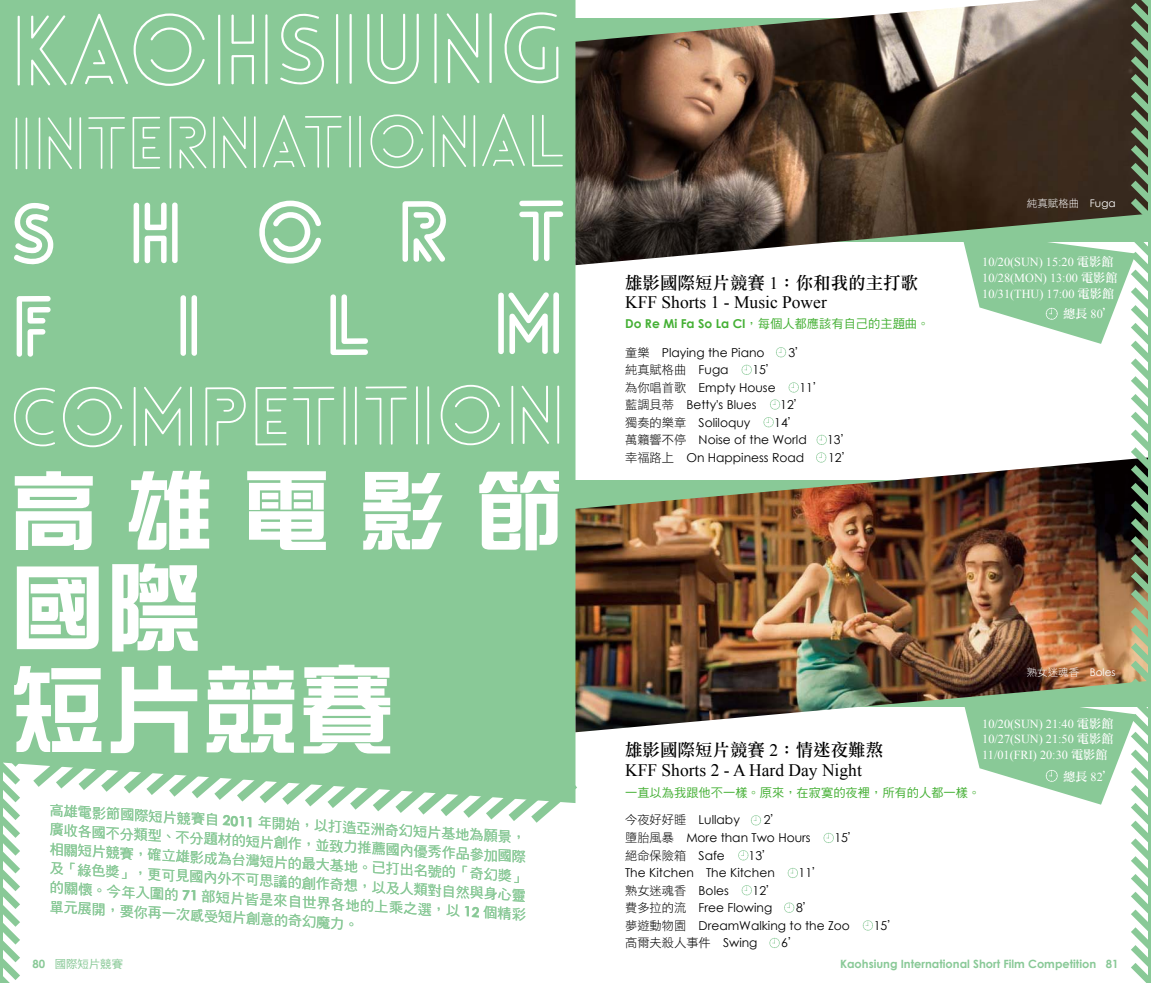
<style>
.page{position:relative;width:1151px;height:983px;background:#fff}
.page>*{position:absolute;margin:0;border:0;box-sizing:border-box;transform-origin:0 0}
.t1{font:96.25px/101.5px "DF Zong Yi W7 WIN BF";color:#fff}
.t2{font:300 94.67px "Lovelo Line";letter-spacing:.005em;color:#fff}
.t3{font:87.5px "DF Zong Yi W7 WIN BF";letter-spacing:.33em;color:#fff}
.t4{font:700 82.42px/94px "Lovelo Line";letter-spacing:.855em;color:#fff}
.t5{font:300 78.92px "Lovelo Line";letter-spacing:.01em;color:#fff}
.t6{font:300 70.17px "Lovelo Line";color:#fff}
.t7{font:17.5px "Times New Roman";color:#000}
.t8{font:17.5px "DF Li Song Std W5";color:#000}
.t9{font:14px/19.1px "DF Hei Std W5";color:#89c997}
.t10{font:12.25px/17.5px "Century Gothic";color:#000}
.t11{font:12.25px/15.8px "Times New Roman";color:#fff}
.t12{font:12.25px "DF Hei Std W5";color:#45b035}
.t13{font:12.25px "DF Hei Std W3";color:#000}
.t14{font:12.25px "DF Li Song Std W5";color:#fff}
.t15{font:700 11.38px "Century Gothic";color:#89c997}
.t16{font:11.38px "DF Hei Std W5";color:#89c997}
.t17{font:10.5px "DF Hei Std W3";color:#fff}
.s1{font-family:"Century Gothic";font-weight:700}
.s2{font-family:"Times New Roman"}
.s3{font-family:"DF Hei Std W3"}
.s4{font-family:"Century Gothic"}
.s5{font-family:"DF Li Song Std W5"}
</style>
<div class="page">
<div style="left:27px;top:0;width:548px;height:736px;background:#89c997"></div>
<svg style="left:27px;top:736px;width:550px;height:87px"></svg>
<svg style="left:3px;top:0;width:24px;height:982px;background:#9ad1a6"></svg>
<hr style="left:0;top:0;width:3px;height:982px;background:#89c997">
<img style="left:575px;top:0;width:368px;height:265px">
<img style="left:575px;top:457px;width:368px;height:275px">
<svg style="left:776px;top:347px;width:10px;height:10px"></svg>
<svg style="left:741px;top:364px;width:11px;height:11px"></svg>
<svg style="left:788px;top:382px;width:11px;height:10px"></svg>
<svg style="left:770px;top:399px;width:10px;height:10px"></svg>
<svg style="left:763px;top:417px;width:11px;height:10px"></svg>
<svg style="left:816px;top:434px;width:11px;height:11px"></svg>
<svg style="left:816px;top:452px;width:10px;height:10px"></svg>
<svg style="left:751px;top:815px;width:10px;height:10px"></svg>
<svg style="left:823px;top:832px;width:11px;height:10px"></svg>
<svg style="left:788px;top:867px;width:10px;height:10px"></svg>
<svg style="left:738px;top:850px;width:10px;height:10px"></svg>
<svg style="left:741px;top:885px;width:11px;height:10px"></svg>
<svg style="left:784px;top:902px;width:10px;height:10px"></svg>
<svg style="left:863px;top:920px;width:10px;height:10px"></svg>
<svg style="left:769px;top:937px;width:11px;height:10px"></svg>
<img style="left:943px;top:0;width:205px;height:982px">
<hr style="left:1148px;top:0;width:3px;height:982px;background:#89c997">
<h2 class="t2" style="left:10px;top:-9px;width:557px">KAOHSIUNG</h2>
<h3 class="t6" style="left:10px;top:99px;width:557px">INTERNATIONAL</h3>
<h3 class="t4" style="left:10px;top:186px;width:557px">SHORT<br>F</h3>
<h3 class="t4" style="left:174px;top:279px;width:31px">I</h3>
<h3 class="t4" style="left:324px;top:278px;width:49px">L</h3>
<h3 class="t4" style="left:492px;top:277px;width:75px">M</h3>
<h3 class="t5" style="left:10px;top:367px;width:557px">COMPETITION</h3>
<h3 class="t3" style="left:10px;top:466px;width:554px">高雄電影節</h3>
<h1 class="t1" style="left:10px;top:557px;width:387px">國際<br>短片競賽</h1>
<p class="t9" style="left:50px;top:801px;width:483px;rotate:3deg">高雄電影節國際短片競賽自 <span class="s1">2011</span> 年開始，以打造亞洲奇幻短片基地為願景，廣收各國不分類型、不分題材的短片創作，並致力推薦國內優秀作品參加國際相關短片競賽，確立雄影成為台灣短片的最大基地。已打出名號的「奇幻獎」及「綠色獎」，更可見國內外不可思議的創作奇想，以及人類對自然與身心靈的關懷。今年入圍的 <span class="s1">71</span> 部短片皆是來自世界各地的上乘之選，以 <span class="s1">12</span> 個精彩單元展開，要你再一次感受短片創意的奇幻魔力。</p>
<p class="t16" style="left:33px;top:957px;width:92px"><span class="s1">80</span> 國際短片競賽</p>
<h3 class="t8" style="left:625px;top:273px;width:295px">雄影國際短片競賽 <span class="s2">1</span>：你和我的主打歌</h3>
<h3 class="t7" style="left:625px;top:290px;width:203px">KFF Shorts 1 - Music Power</h3>
<p class="t12" style="left:625px;top:317px;width:306px"><span class="s1">Do Re Mi Fa So La CI</span>，每個人都應該有自己的主題曲。</p>
<p class="t10" style="left:625px;top:343px;width:141px"><span class="s3">童樂</span> Playing the Piano</p>
<p class="t10" style="left:788px;top:343px;width:21px">3<span class="s3">’</span></p>
<p class="t13" style="left:625px;top:363px;width:105px">純真賦格曲 <span class="s4">Fuga</span></p>
<p class="t10" style="left:625px;top:361px;width:155px;text-align:right">15<span class="s3">’<br>為你唱首歌</span> Empty House</p>
<p class="t10" style="left:799px;top:378px;width:27px">11<span class="s3">’</span></p>
<p class="t10" style="left:625px;top:396px;width:133px"><span class="s3">藍調貝蒂</span> Betty's Blues</p>
<p class="t10" style="left:780px;top:396px;width:27px">12<span class="s3">’</span></p>
<p class="t10" style="left:625px;top:413px;width:127px"><span class="s3">獨奏的樂章</span> Soliloquy</p>
<p class="t10" style="left:625px;top:413px;width:183px;text-indent:149px">14<span class="s3">’萬籟響不停</span> Noise of the World</p>
<p class="t10" style="left:827px;top:431px;width:27px">13<span class="s3">’</span></p>
<p class="t10" style="left:625px;top:448px;width:181px"><span class="s3">幸福路上</span> On Happiness Road</p>
<p class="t10" style="left:828px;top:448px;width:27px">12<span class="s3">’</span></p>
<p class="t17" style="left:1027px;top:197px;width:90px">純真賦格曲 <span class="s4">Fuga</span></p>
<p class="t11" style="left:982px;top:254px;width:137px">10/20(SUN) 15:20 <span class="s5">電影館<br></span>10/28(MON) 13:00 <span class="s5">電影館<br></span>10/31(THU) 17:00 <span class="s5">電影館</span></p>
<p class="t14" style="left:1063px;top:307px;width:54px">總長 <span class="s2">80</span>’</p>
<p class="t17" style="left:1027px;top:666px;width:90px">熟女迷魂香 <span class="s4">Boles</span></p>
<p class="t11" style="left:982px;top:715px;width:133px;text-align:justify">10/20(SUN) 21:40 <span class="s5">電影館</span>10/27(SUN) 21:50 <span class="s5">電影館</span>11/01(FRI) 20:30 <span class="s5">電影館</span></p>
<h3 class="t8" style="left:625px;top:740px;width:260px">雄影國際短片競賽 <span class="s2">2</span>：情迷夜難熬</h3>
<h3 class="t7" style="left:625px;top:757px;width:238px">KFF Shorts 2 - A Hard Day Night</h3>
<p class="t12" style="left:625px;top:785px;width:357px">一直以為我跟他不一樣。原來，在寂寞的夜裡，所有的人都一樣。</p>
<p class="t10" style="left:625px;top:810px;width:116px"><span class="s3">今夜好好睡</span> Lullaby</p>
<p class="t14" style="left:1063px;top:769px;width:54px">總長 <span class="s2">82</span>’</p>
<p class="t10" style="left:625px;top:810px;width:187px;text-indent:139px">2<span class="s3">’<br>墮胎風暴</span> More than Two Hours</p>
<p class="t10" style="left:834px;top:828px;width:27px">15<span class="s3">’</span></p>
<p class="t13" style="left:625px;top:848px;width:101px">絕命保險箱 <span class="s4">Safe</span></p>
<p class="t10" style="left:625px;top:845px;width:151px;text-align:right">13<span class="s3">’<br></span>The Kitchen The Kitchen</p>
<p class="t10" style="left:798px;top:863px;width:27px">11<span class="s3">’</span></p>
<p class="t13" style="left:625px;top:883px;width:105px">熟女迷魂香 <span class="s4">Boles</span></p>
<p class="t10" style="left:625px;top:880px;width:155px;text-indent:127px">12<span class="s3">’費多拉的流</span> Free Flowing</p>
<p class="t10" style="left:625px;top:898px;width:226px;text-indent:171px">8<span class="s3">’<br>夢遊動物園</span> DreamWalking to the Zoo</p>
<p class="t13" style="left:625px;top:935px;width:134px">高爾夫殺人事件 <span class="s4">Swing</span></p>
<p class="t10" style="left:781px;top:933px;width:21px">6<span class="s3">’</span></p>
<p class="t10" style="left:874px;top:915px;width:27px">15<span class="s3">’</span></p>
<p class="t15" style="left:840px;top:954px;width:280px">Kaohsiung International Short Film Competition 81</p>
</div>
